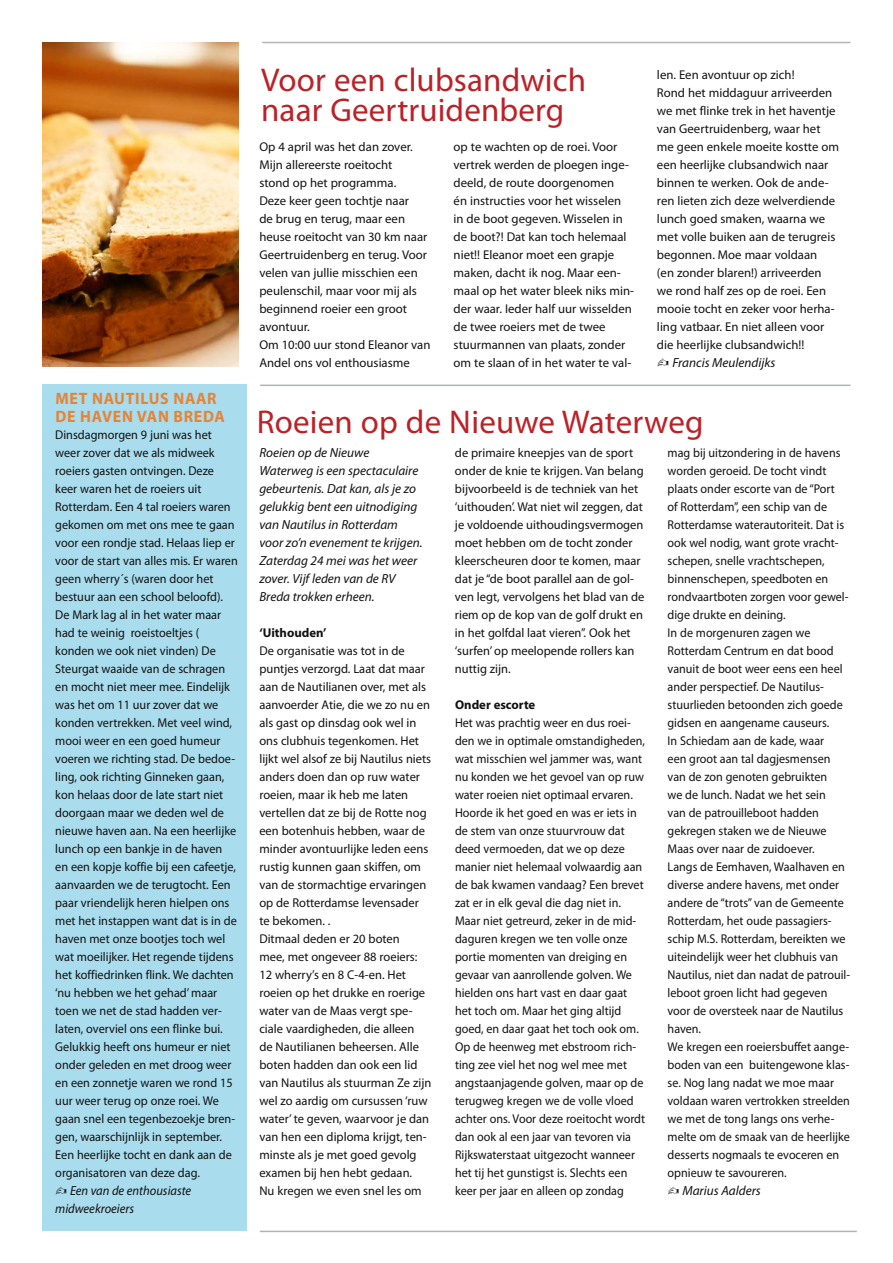
<style>
.page{position:relative;width:893px;height:1263px;background:#fff}
.page>*{position:absolute;margin:0;border:0;box-sizing:border-box;transform-origin:0 0}
.t1{font:33px/30px "Myriad Pro";letter-spacing:.005em;color:#bc2128}
.t2{font:700 16.5px/18px "Myriad Pro";letter-spacing:.045em;color:#e58437;text-align:right;scale:.96 1}
.t3{font:italic 13.2px/18px "Myriad Pro";color:#121212}
.t4{font:italic 13.2px/18px "Myriad Pro";color:#121212;scale:.95 1}
.t5{font:12.75px/18px "Myriad Pro";color:#121212}
.t6{font:12.75px/18px "Myriad Pro";color:#121212;scale:.95 1}
.t7{font:12.75px/18px "Myriad Pro";color:#121212;scale:.96 1}
.t8{font:700 12.75px "Myriad Pro";color:#121212}
.s1{font-family:"FF Dingbests";font-style:normal;font-size:12.75px}
.s2{font-family:"FF Dingbests";font-style:normal}
</style>
<div class="page">
<div style="left:43px;top:385px;width:204px;height:846px;background:#a9dced"></div>
<hr style="left:262px;top:42px;width:588px;height:1px;background:#b2b4b4">
<hr style="left:260px;top:385px;width:590px;height:1px;background:#b2b4b4">
<hr style="left:260px;top:1231px;width:597px;height:1px;background:#b2b4b4">
<img style="left:43px;top:43px;width:195px;height:324px">
<p class="t2" style="left:55px;top:389px;width:169px">ILUS NAAR<br>DE HAVEN VAN BREDA</p>
<p class="t7" style="left:55px;top:425px;width:192px">Dinsdagmorgen 9 juni was het weer zover dat we als midweek roeiers gasten ontvingen. Deze keer waren het de roeiers uit<br>Rotterdam. Een 4 tal roeiers waren gekomen om met ons mee te gaan voor een rondje stad. Helaas liep er voor de start van alles mis. Er waren geen wherry´s (waren door het bestuur aan een school beloofd).<br>De Mark lag al in het water maar had te weinig roeistoeltjes ( konden we ook niet vinden) De<br>Steurgat waaide van de schragen en mocht niet meer mee. Eindelijk was het om 11 uur zover dat we konden vertrekken. Met veel wind, mooi weer en een goed humeur voeren we richting stad. De bedoe&shy;ling, ook richting Ginneken gaan, kon helaas door de late start niet doorgaan maar we deden wel de nieuwe haven aan. Na een heerlijke lunch op een bankje in de haven en een kopje koffie bij een cafeetje, aanvaarden we de terugtocht. Een paar vriendelijk heren hielpen ons met het instappen want dat is in de haven met onze bootjes toch wel wat moeilijker. Het regende tijdens het koffiedrinken flink. We dachten ‘nu hebben we het gehad’ maar toen we net de stad hadden ver&shy;laten, overviel ons een flinke bui.<br>Gelukkig heeft ons humeur er niet onder geleden en met droog weer en een zonnetje waren we rond 15 uur weer terug op onze roei. We gaan snel een tegenbezoekje bren&shy;gen, waarschijnlijk in september.<br>Een heerlijke tocht en dank aan de organisatoren van deze dag.</p>
<p class="t4" style="left:55px;top:1181px;width:145px"><span class="s1">|</span> Een van de enthousiaste midweekroeiers</p>
<p class="t2" style="left:55px;top:389px;width:50px">MET NAUT</p>
<h1 class="t1" style="left:261px;top:65px;width:326px">Voor een clubsandwich naar Geertruidenberg</h1>
<p class="t5" style="left:259px;top:137px;width:173px">Op 4 april was het dan zover.<br>Mijn allereerste roeitocht<br>stond op het programma.<br>Deze keer geen tochtje naar<br>de brug en terug, maar een heuse roeitocht van 30 km naar<br>Geertruidenberg en terug. Voor velen van jullie misschien een peulenschil, maar voor mij als beginnend roeier een groot avontuur.<br>Om 10:00 uur stond Eleanor van<br>Andel ons vol enthousiasme</p>
<p class="t5" style="left:454px;top:137px;width:182px">op te wachten op de roei. Voor vertrek werden de ploegen inge&shy;deeld, de route doorgenomen<br>én instructies voor het wisselen in de boot gegeven. Wisselen in de boot?! Dat kan toch helemaal niet!! Eleanor moet een grapje maken, dacht ik nog. Maar een&shy;maal op het water bleek niks min&shy;der waar. Ieder half uur wisselden de twee roeiers met de twee stuurmannen van plaats, zonder om te slaan of in het water te val-</p>
<p class="t5" style="left:657px;top:65px;width:184px">len. Een avontuur op zich!<br>Rond het middaguur arriveerden we met flinke trek in het haventje van Geertruidenberg, waar het me geen enkele moeite kostte om een heerlijke clubsandwich naar binnen te werken. Ook de ande&shy;ren lieten zich deze welverdiende lunch goed smaken, waarna we met volle buiken aan de terugreis begonnen. Moe maar voldaan<br>(en zonder blaren!) arriveerden we rond half zes op de roei. Een mooie tocht en zeker voor herha&shy;ling vatbaar. En niet alleen voor die heerlijke clubsandwich!!</p>
<p class="t3" style="left:657px;top:353px;width:120px"><span class="s2">|</span> Francis Meulendijks</p>
<h1 class="t1" style="left:257px;top:406px;width:448px">Roeien op de N ieuwe Waterweg</h1>
<p class="t3" style="left:259px;top:443px;width:165px">Roeien op de Nieuwe<br>Waterweg is een spectaculaire gebeurtenis. Dat kan, als je zo gelukkig bent een uitnodiging van Nautilus in Rotterdam voor zo’n evenement te krijgen.<br>Zaterdag 24 mei was het weer zover. Vijf leden van de RV<br>Breda trokken erheen.</p>
<p class="t8" style="left:259px;top:624px;width:69px">‘UITHOUDEN’</p>
<p class="t5" style="left:259px;top:641px;width:173px">De organisatie was tot in de puntjes verzorgd. Laat dat maar aan de Nautilianen over, met als aanvoerder Atie, die we zo nu en als gast op dinsdag ook wel in ons clubhuis tegenkomen. Het lijkt wel alsof ze bij Nautilus niets anders doen dan op ruw water roeien, maar ik heb me laten vertellen dat ze bij de Rotte nog een botenhuis hebben, waar de minder avontuurlijke leden eens rustig kunnen gaan skiffen, om van de stormachtige ervaringen op de Rotterdamse levensader te bekomen. .<br>Ditmaal deden er 20 boten<br>mee, met ongeveer 88 roeiers:<br>12 wherry’s en 8 C-4-en. Het roeien op het drukke en roerige water van de Maas vergt spe&shy;ciale vaardigheden, die alleen<br>de Nautilianen beheersen. Alle boten hadden dan ook een lid van Nautilus als stuurman Ze zijn wel zo aardig om cursussen ‘ruw water’ te geven, waarvoor je dan van hen een diploma krijgt, ten&shy;minste als je met goed gevolg examen bij hen hebt gedaan.<br>Nu kregen we even snel les om</p>
<p class="t6" style="left:668px;top:443px;width:194px">mag bij uitzondering in de havens worden geroeid. De tocht vindt plaats onder escorte van de “Port<br>of Rotterdam”, een schip van de<br>Rotterdamse waterautoriteit. Dat is ook wel nodig, want grote vracht&shy;schepen, snelle vrachtschepen, binnenschepen, speedboten en rondvaartboten zorgen voor gewel&shy;dige drukte en deining.<br>In de morgenuren zagen we<br>Rotterdam Centrum en dat bood vanuit de boot weer eens een heel ander perspectief. De Nautilus&shy;stuurlieden betoonden zich goede gidsen en aangename causeurs.<br>In Schiedam aan de kade, waar<br>een groot aan tal dagjesmensen van de zon genoten gebruikten<br>we de lunch. Nadat we het sein<br>van de patrouilleboot hadden gekregen staken we de N ieuwe<br>Maas over naar de zuidoever.<br>Langs de Eemhaven, Waalhaven en diverse andere havens, met onder andere de “trots” van de Gemeente<br>Rotterdam, het oude passagiers&shy;schip M.S. Rotterdam, bereikten we uiteindelijk weer het clubhuis van<br>Nautilus, niet dan nadat de patrouil&shy;leboot groen licht had gegeven voor de oversteek naar de Nautilus haven.<br>We kregen een roeiersbuffet aange&shy;boden van een buitengewone klas&shy;se. Nog lang nadat we moe maar voldaan waren vertrokken streelden we met de tong langs ons verhe&shy;melte om de smaak van de heerlijke desserts nogmaals te evoceren en opnieuw te savoureren.</p>
<p class="t3" style="left:668px;top:1181px;width:95px"><span class="s1">|</span> Marius Aalders</p>
<p class="t5" style="left:455px;top:443px;width:191px">de primaire kneepjes van de sport onder de knie te krijgen. Van belang bijvoorbeeld is de techniek van het ‘uithouden’. Wat niet wil zeggen, dat je voldoende uithoudingsvermogen moet hebben om de tocht zonder kleerscheuren door te komen, maar dat je “de boot parallel aan de gol&shy;ven legt, vervolgens het blad van de riem op de kop van de golf drukt en in het golfdal laat vieren”. Ook het ‘surfen’ op meelopende rollers kan nuttig zijn.</p>
<p class="t8" style="left:455px;top:696px;width:82px">ONDER ESCORTE</p>
<p class="t6" style="left:455px;top:713px;width:202px">Het was prachtig weer en dus roei&shy;den we in optimale omstandigheden, wat misschien wel jammer was, want nu konden we het gevoel van op ruw water roeien niet optimaal ervaren.<br>Hoorde ik het goed en was er iets in de stem van onze stuurvrouw dat deed vermoeden, dat we op deze manier niet helemaal volwaardig aan de bak kwamen vandaag? Een brevet zat er in elk geval die dag niet in.<br>Maar niet getreurd, zeker in de mid&shy;daguren kregen we ten volle onze portie momenten van dreiging en gevaar van aanrollende golven. We hielden ons hart vast en daar gaat het toch om. Maar het ging altijd goed, en daar gaat het toch ook om.<br>Op de heenweg met ebstroom rich&shy;ting zee viel het nog wel mee met angstaanjagende golven, maar op de terugweg kregen we de volle vloed achter ons. Voor deze roeitocht wordt dan ook al een jaar van tevoren via Rijkswaterstaat uitgezocht wanneer het tij het gunstigst is. Slechts een keer per jaar en alleen op zondag</p>
</div>
